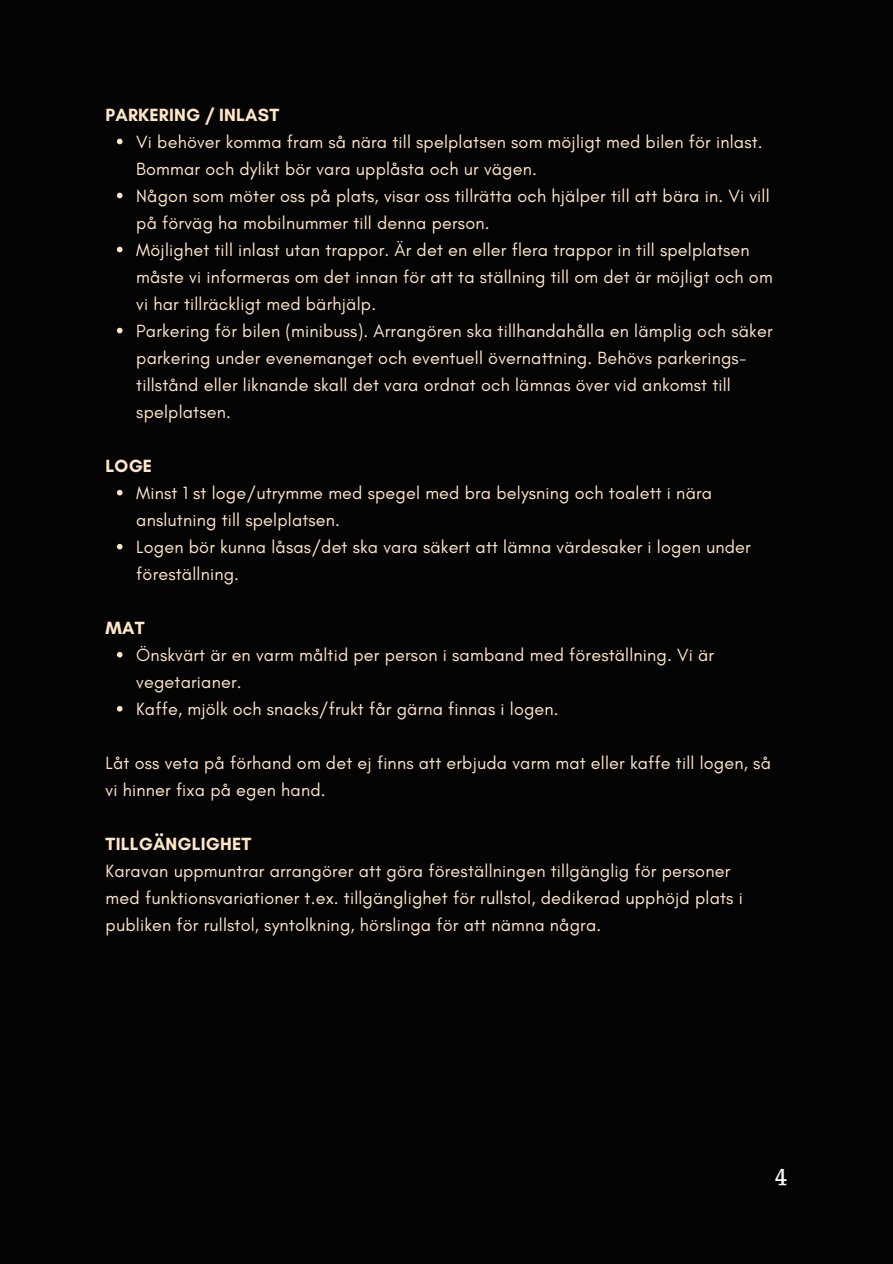
<style>
.page{position:relative;width:893px;height:1264px;background:#fff}
.page>*{position:absolute;margin:0;border:0;box-sizing:border-box;transform-origin:0 0}
.t1{font:22.5px "Trocchi";color:#fff}
.t2{font:18px/27px "Glacial Indifference";letter-spacing:.01em;color:#ffe6c6}
.t3{font:700 18px "Glacial Indifference";letter-spacing:.01em;color:#ffe6c6}
</style>
<div class="page">
<div style="left:0;top:0;width:892px;height:1263px;background:#040404"></div>
<svg style="left:117px;top:139px;width:5px;height:5px"></svg>
<svg style="left:117px;top:193px;width:5px;height:5px"></svg>
<svg style="left:117px;top:247px;width:5px;height:5px"></svg>
<svg style="left:117px;top:328px;width:5px;height:5px"></svg>
<svg style="left:117px;top:490px;width:5px;height:5px"></svg>
<svg style="left:117px;top:544px;width:5px;height:5px"></svg>
<svg style="left:117px;top:652px;width:5px;height:5px"></svg>
<svg style="left:117px;top:706px;width:5px;height:5px"></svg>
<h1 class="t3" style="left:106px;top:103px;width:175px">PARKERING / INLAST</h1>
<p class="t2" style="left:136px;top:128px;width:628px">Vi behöver komma fram så nära till spelplatsen som möjligt med bilen för inlast.<br>Bommar och dylikt bör vara upplåsta och ur vägen.</p>
<p class="t2" style="left:136px;top:182px;width:635px">Någon som möter oss på plats, visar oss tillrätta och hjälper till att bära in. Vi vill på förväg ha mobilnummer till denna person.</p>
<p class="t2" style="left:136px;top:236px;width:638px">Möjlighet till inlast utan trappor. Är det en eller flera trappor in till spelplatsen måste vi informeras om det innan för att ta ställning till om det är möjligt och om vi har tillräckligt med bärhjälp.</p>
<p class="t2" style="left:136px;top:317px;width:637px">Parkering för bilen (minibuss). Arrangören ska tillhandahålla en lämplig och säker parkering under evenemanget och eventuell övernattning. Behövs parkerings&shy;tillstånd eller liknande skall det vara ordnat och lämnas över vid ankomst till spelplatsen.</p>
<h1 class="t3" style="left:106px;top:454px;width:48px">LOGE</h1>
<p class="t2" style="left:136px;top:479px;width:577px">Minst 1 st loge/utrymme med spegel med bra belysning och toalett i nära anslutning till spelplatsen.</p>
<p class="t2" style="left:136px;top:533px;width:616px">Logen bör kunna låsas/det ska vara säkert att lämna värdesaker i logen under föreställning.</p>
<h1 class="t3" style="left:106px;top:616px;width:41px">MAT</h1>
<p class="t2" style="left:136px;top:641px;width:579px">Önskvärt är en varm måltid per person i samband med föreställning. Vi är vegetarianer.</p>
<p class="t2" style="left:136px;top:695px;width:424px">Kaffe, mjölk och snacks/frukt får gärna finnas i logen.</p>
<p class="t2" style="left:106px;top:749px;width:666px">Låt oss veta på förhand om det ej finns att erbjuda varm mat eller kaffe till logen, så vi hinner fixa på egen hand.</p>
<p class="t3" style="left:106px;top:832px;width:147px">TILLGÄNGLIGHET</p>
<p class="t2" style="left:106px;top:857px;width:626px">Karavan uppmuntrar arrangörer att göra föreställningen tillgänglig för personer</p>
<p class="t2" style="left:106px;top:884px;width:638px">med funktionsvariationer t.ex. tillgänglighet för rullstol, dedikerad upphöjd plats i</p>
<p class="t2" style="left:106px;top:911px;width:497px">publiken för rullstol, syntolkning, hörslinga för att nämna några.</p>
<p class="t1" style="left:774px;top:1157px;width:14px">4</p>
</div>
